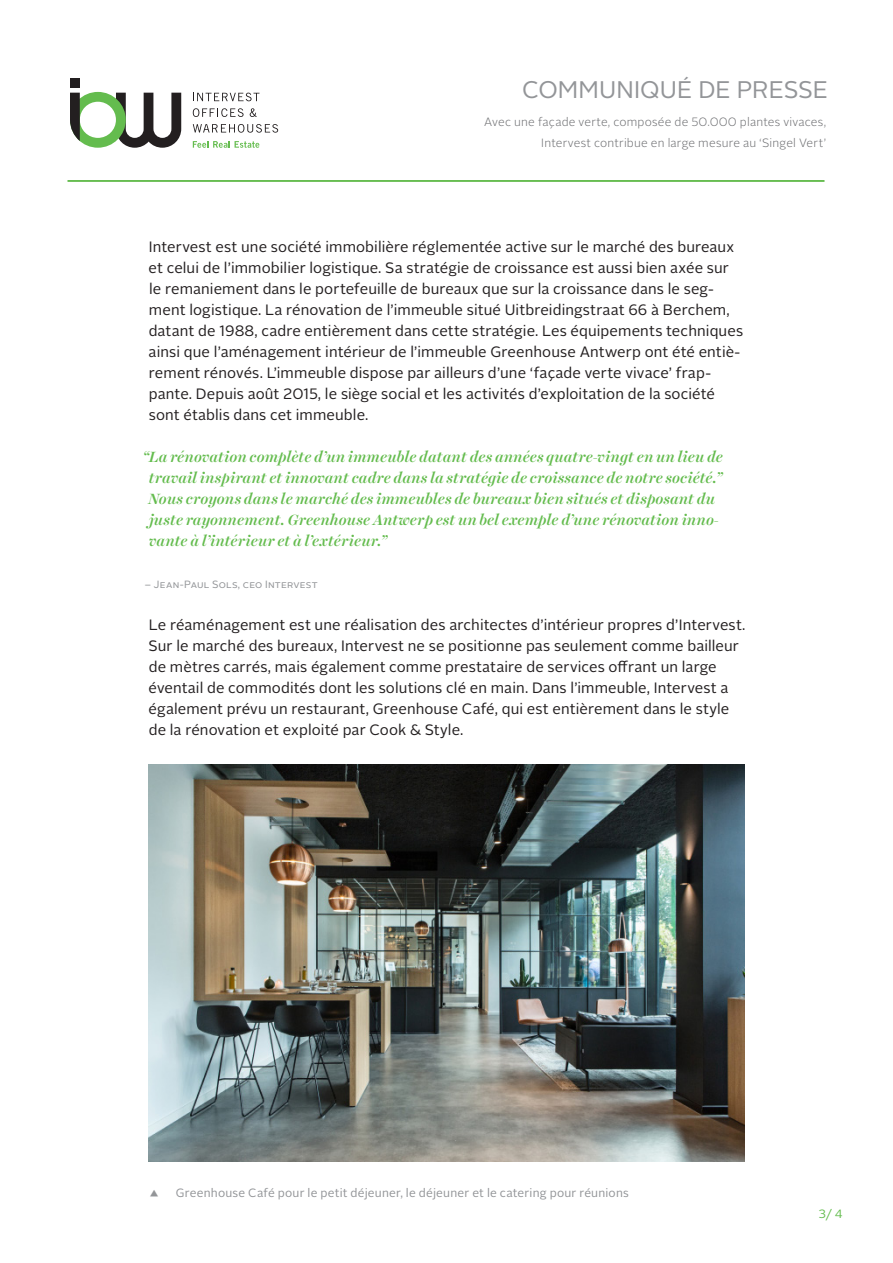
<style>
.page{position:relative;width:893px;height:1263px;background:#fff}
.page>*{position:absolute;margin:0;border:0;box-sizing:border-box;transform-origin:0 0}
.t1{font:24px "Alright Sans";letter-spacing:.005em;color:#939598}
.body{font:15px/21px "Alright Sans";letter-spacing:.005em;color:#231f20}
.Quote_naam{font:italic 500 15px/21px "Harriet Display";letter-spacing:.005em;color:#64bc4e}
.t2{font:300 12px/21px "Alright Sans";letter-spacing:.015em;color:#6c6d70;text-align:right}
.bijzet_tekst{font:12px "Alright Sans";letter-spacing:.015em;color:#939598}
.t3{font:12px "Alright Sans";color:#64bc4e}
.Quote_naam-2{font:10.5px "Alright Sans";letter-spacing:.02em;color:#939598}
</style>
<div class="page">
<hr style="left:68px;top:180px;width:756px;height:2px;background:#64bc4e">
<svg style="left:70px;top:92px;width:111px;height:56px"></svg>
<div style="left:70px;top:78px;width:10px;height:10px;background:#231f20"></div>
<svg style="left:193px;top:108px;width:51px;height:9px"></svg>
<svg style="left:250px;top:108px;width:7px;height:9px"></svg>
<svg style="left:193px;top:124px;width:85px;height:9px"></svg>
<svg style="left:193px;top:141px;width:66px;height:7px"></svg>
<svg style="left:193px;top:93px;width:66px;height:8px"></svg>
<img style="left:149px;top:764px;width:595px;height:397px">
<h1 class="t1" style="left:522px;top:74px;width:307px">COMMUNIQUÉ DE PRESSE</h1>
<p class="t2" style="left:484px;top:112px;width:343px">Avec une façade verte, composée de 50.000 plantes vivaces,<br>Intervest contribue en large mesure au ‘Singel Vert’</p>
<p class="body" style="left:149px;top:237px;width:596px">Intervest est une société immobilière réglementée active sur le marché des bureaux et celui de l’immobilier logistique. Sa stratégie de croissance est aussi bien axée sur le remaniement dans le portefeuille de bureaux que sur la croissance dans le seg&shy;ment logistique. La rénovation de l’immeuble situé Uitbreidingstraat 66 à Berchem, datant de 1988, cadre entièrement dans cette stratégie. Les équipements techniques ainsi que l’aménagement intérieur de l’immeuble Greenhouse Antwerp ont été entiè&shy;rement rénovés. L’immeuble dispose par ailleurs d’une ‘façade verte vivace’ frap&shy;pante. Depuis août 2015, le siège social et les activités d’exploitation de la société sont établis dans cet immeuble.</p>
<p class="Quote_naam" style="left:148px;top:446px;width:576px;text-indent:-6px">“La rénovation complète d’un immeuble datant des années quatre-vingt en un lieu de travail inspirant et innovant cadre dans la stratégie de croissance de notre société.” Nous croyons dans le marché des immeubles de bureaux bien situés et disposant du juste rayonnement. Greenhouse Antwerp est un bel exemple d’une rénovation inno&shy;vante à l’intérieur et à l’extérieur.”</p>
<p class="Quote_naam-2" style="left:145px;top:577px;width:175px">– Jean-Paul Sols, ceo Intervest</p>
<p class="body" style="left:149px;top:615px;width:598px">Le réaménagement est une réalisation des architectes d’intérieur propres d’Intervest.<br>Sur le marché des bureaux, Intervest ne se positionne pas seulement comme bailleur de mètres carrés, mais également comme prestataire de services offrant un large éventail de commodités dont les solutions clé en main. Dans l’immeuble, Intervest a également prévu un restaurant, Greenhouse Café, qui est entièrement dans le style de la rénovation et exploité par Cook &amp; Style.</p>
<p class="bijzet_tekst" style="left:149px;top:1185px;width:481px">▲ Greenhouse Café pour le petit déjeuner, le déjeuner et le catering pour réunions</p>
<p class="t3" style="left:818px;top:1206px;width:25px">3/ 4</p>
</div>
